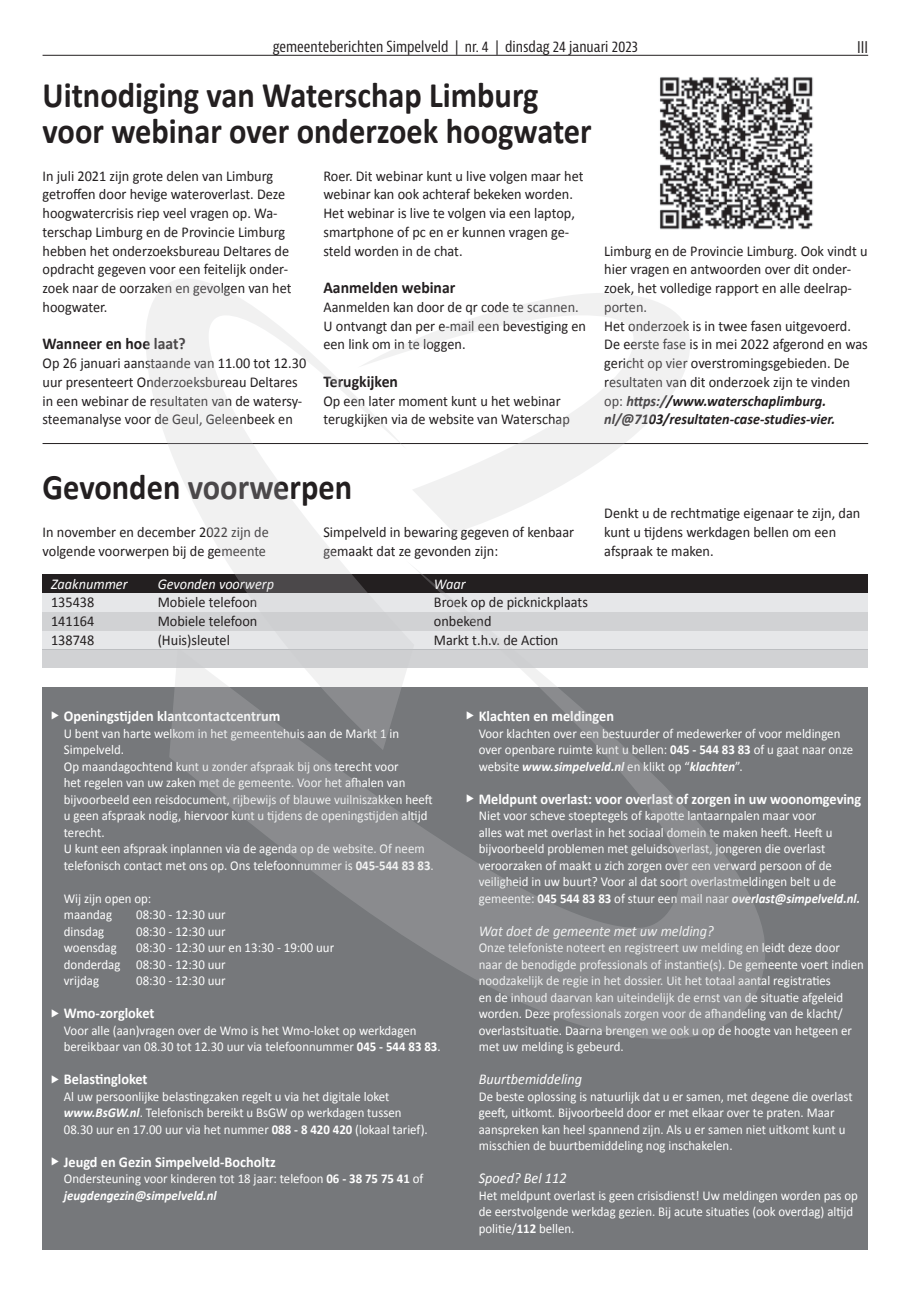
<style>
.page{position:relative;width:915px;height:1293px;background:#fff}
.page>*{position:absolute;margin:0;border:0;box-sizing:border-box;transform-origin:0 0}
.t1{font:700 36px/36px "Calibri";color:#231f20;scale:.9 1}
.t2{font:700 16.5px "Calibri";color:#231f20;scale:.95 1}
.t3{font:condensed 15.75px "Bernina Sans";color:#231f20}
.t4{font:15px/18.8px "Calibri";color:#231f20;scale:.95 1}
.t5{font:700 15px "Calibri";color:#fff;scale:.95 1}
.t6{font:condensed 15px "Bernina Sans";color:#231f20}
.t7{font:italic 15px "Calibri";color:#fff;scale:.95 1}
.t8{font:13.5px/16.5px "Calibri";color:#fff;scale:.95 1}
.s1{font-weight:700;font-style:italic}
.s2{font-family:"European Pi Three";font-weight:400;font-size:10.5px}
.s3{font-weight:700}
</style>
<div class="page">
<img style="left:659px;top:77px;width:154px;height:153px">
<div style="left:43px;top:687px;width:824px;height:562px;background:#76787b"></div>
<div style="left:43px;top:649px;width:824px;height:19px;background:#d1d2d4"></div>
<div style="left:43px;top:593px;width:824px;height:19px;background:#e6e7e9"></div>
<div style="left:43px;top:612px;width:824px;height:19px;background:#d1d2d4"></div>
<div style="left:43px;top:631px;width:824px;height:18px;background:#e6e7e9"></div>
<div style="left:43px;top:574px;width:824px;height:19px;background:#231f20"></div>
<hr style="left:43px;top:443px;width:824px;height:1px;background:#231f20">
<hr style="left:43px;top:55px;width:824px;height:1px;background:#231f20">
<svg style="left:169px;top:569px;width:596px;height:470px"></svg>
<svg style="left:145px;top:279px;width:269px;height:471px"></svg>
<svg style="left:357px;top:293px;width:333px;height:240px"></svg>
<p class="t6" style="left:290px;top:38px;width:332px">weekblad d’r Troebadoer | nr. 4 | dinsdag 24 januari 2023</p>
<p class="t3" style="left:856px;top:38px;width:13px">15</p>
<p class="t6" style="left:272px;top:38px;width:366px">gemeenteberichten Simpelveld | nr. 4 | dinsdag 24 januari 2023</p>
<p class="t3" style="left:856px;top:38px;width:12px">III</p>
<h1 class="t1" style="left:43px;top:77px;width:611px">Uitnodiging van Waterschap Limburg voor webinar over onderzoek hoogwater</h1>
<p class="t4" style="left:43px;top:166px;width:263px">In juli 2021 zijn grote delen van Limburg getroffen door hevige wateroverlast. Deze hoogwatercrisis riep veel vragen op. Wa&shy;terschap Limburg en de Provincie Limburg hebben het onderzoeksbureau Deltares de opdracht gegeven voor een feitelijk onder&shy;zoek naar de oorzaken en gevolgen van het hoogwater.</p>
<p class="t2" style="left:43px;top:333px;width:152px">Wanneer en hoe laat?</p>
<p class="t4" style="left:43px;top:354px;width:279px">Op 26 januari aanstaande van 11.00 tot 12.30 uur presenteert Onderzoeksbureau Deltares in een webinar de resultaten van de watersy&shy;steemanalyse voor de Geul, Geleenbeek en</p>
<p class="t4" style="left:323px;top:166px;width:275px">Roer. Dit webinar kunt u live volgen maar het webinar kan ook achteraf bekeken worden.<br>Het webinar is live te volgen via een laptop, smartphone of pc en er kunnen vragen ge&shy;steld worden in de chat.</p>
<p class="t2" style="left:323px;top:277px;width:140px">Aanmelden webinar</p>
<p class="t4" style="left:323px;top:297px;width:278px">Aanmelden kan door de qr code te scannen.<br>U ontvangt dan per e-mail een bevestiging en een link om in te loggen.</p>
<p class="t2" style="left:323px;top:371px;width:80px">Terugkijken</p>
<p class="t4" style="left:323px;top:391px;width:261px">Op een later moment kunt u het webinar terugkijken via de website van Waterschap</p>
<p class="t4" style="left:604px;top:241px;width:279px">Limburg en de Provincie Limburg. Ook vindt u hier vragen en antwoorden over dit onder&shy;zoek, het volledige rapport en alle deelrap&shy;porten.<br>Het onderzoek is in twee fasen uitgevoerd.<br>De eerste fase is in mei 2022 afgerond en was gericht op vier overstromingsgebieden. De resultaten van dit onderzoek zijn te vinden op: <span class="s1">https://www.waterschaplimburg. nl/@7103/resultaten-case-studies-vier.</span></p>
<h1 class="t1" style="left:43px;top:469px;width:345px">Gevonden voorwerpen</h1>
<p class="t4" style="left:43px;top:522px;width:240px">In november en december 2022 zijn de volgende voorwerpen bij de gemeente</p>
<p class="t4" style="left:323px;top:522px;width:265px">Simpelveld in bewaring gegeven of kenbaar gemaakt dat ze gevonden zijn:</p>
<p class="t7" style="left:51px;top:573px;width:82px">Zaaknummer</p>
<p class="t7" style="left:158px;top:573px;width:124px">Gevonden voorwerp</p>
<p class="t7" style="left:434px;top:573px;width:35px">Waar</p>
<p class="t4" style="left:51px;top:593px;width:47px">135438</p>
<p class="t4" style="left:158px;top:593px;width:106px">Mobiele telefoon</p>
<p class="t4" style="left:434px;top:593px;width:164px">Broek op de picknickplaats</p>
<p class="t4" style="left:51px;top:612px;width:47px">141164</p>
<p class="t4" style="left:158px;top:612px;width:106px">Mobiele telefoon</p>
<p class="t4" style="left:434px;top:612px;width:62px">onbekend</p>
<p class="t4" style="left:51px;top:630px;width:47px">138748</p>
<p class="t4" style="left:158px;top:630px;width:78px">(Huis)sleutel</p>
<p class="t4" style="left:434px;top:630px;width:132px">Markt t.h.v. de Action</p>
<p class="t4" style="left:604px;top:504px;width:271px">Denkt u de rechtmatige eigenaar te zijn, dan kunt u tijdens werkdagen bellen om een afspraak te maken.</p>
<p class="t5" style="left:51px;top:706px;width:243px"><span class="s2">E</span> Openingstijden klantcontactcentrum</p>
<p class="t8" style="left:64px;top:725px;width:391px">U bent van harte welkom in het gemeentehuis aan de Markt 1 in Simpelveld.<br>Op maandagochtend kunt u zonder afspraak bij ons terecht voor<br>het regelen van uw zaken met de gemeente. Voor het afhalen van bijvoorbeeld een reisdocument, rijbewijs of blauwe vuilniszakken heeft u geen afspraak nodig, hiervoor kunt u tijdens de openingstijden altijd terecht.<br>U kunt een afspraak inplannen via de agenda op de website. Of neem telefonisch contact met ons op. Ons telefoonnummer is <span class="s3">045-544 83 83</span>.</p>
<p class="t8" style="left:64px;top:890px;width:94px">Wij zijn open op: maandag</p>
<p class="t8" style="left:136px;top:906px;width:96px">08:30 - 12:30 uur</p>
<p class="t8" style="left:64px;top:923px;width:44px">dinsdag</p>
<p class="t8" style="left:136px;top:923px;width:96px">08:30 - 12:30 uur</p>
<p class="t8" style="left:64px;top:939px;width:57px">woensdag</p>
<p class="t8" style="left:64px;top:939px;width:286px;text-indent:72px">08:30 - 12:30 uur en 13:30 - 19:00 uur donderdag 08:30 - 12:30 uur<br>vrijdag</p>
<p class="t8" style="left:136px;top:972px;width:96px">08:30 - 12:30 uur</p>
<p class="t5" style="left:51px;top:1003px;width:110px"><span class="s2">E</span> Wmo-zorgloket</p>
<p class="t8" style="left:64px;top:1022px;width:398px">Voor alle (aan)vragen over de Wmo is het Wmo-loket op werkdagen bereikbaar van 08.30 tot 12.30 uur via telefoonnummer <span class="s3">045 - 544 83 83</span>.</p>
<p class="t5" style="left:51px;top:1069px;width:103px"><span class="s2">E</span> Belastingloket</p>
<p class="t8" style="left:64px;top:1088px;width:384px">Al uw persoonlijke belastingzaken regelt u via het digitale loket <span class="s1">www.BsGW.nl</span>. Telefonisch bereikt u BsGW op werkdagen tussen<br>08.30 uur en 17.00 uur via het nummer <span class="s3">088 - 8 420 420</span> (lokaal tarief).</p>
<p class="t5" style="left:51px;top:1152px;width:238px"><span class="s2">E</span> Jeugd en Gezin Simpelveld-Bocholtz</p>
<p class="t8" style="left:64px;top:1170px;width:380px">Ondersteuning voor kinderen tot 18 jaar: telefoon <span class="s3">06 - 38 75 75 41</span> of <span class="s1">jeugdengezin@simpelveld.nl</span></p>
<p class="t5" style="left:466px;top:706px;width:157px"><span class="s2">E</span> Klachten en meldingen</p>
<p class="t8" style="left:478px;top:725px;width:395px">Voor klachten over een bestuurder of medewerker of voor meldingen over openbare ruimte kunt u bellen: <span class="s3">045 - 544 83 83</span> of u gaat naar onze website <span class="s1">www.simpelveld.nl</span> en klikt op “<span class="s1">klachten</span>”.</p>
<p class="t5" style="left:466px;top:789px;width:417px"><span class="s2">E</span> Meldpunt overlast: voor overlast of zorgen in uw woonomgeving</p>
<p class="t8" style="left:478px;top:807px;width:403px">Niet voor scheve stoeptegels of kapotte lantaarnpalen maar voor<br>alles wat met overlast in het sociaal domein te maken heeft. Heeft u bijvoorbeeld problemen met geluidsoverlast, jongeren die overlast veroorzaken of maakt u zich zorgen over een verward persoon of de veiligheid in uw buurt? Voor al dat soort overlastmeldingen belt u de gemeente: <span class="s3">045 544 83 83</span> of stuur een mail naar <span class="s1">overlast@simpelveld.nl.</span></p>
<p class="t7" style="left:478px;top:920px;width:249px">Wat doet de gemeente met uw melding?</p>
<p class="t8" style="left:478px;top:939px;width:407px">Onze telefoniste noteert en registreert uw melding en leidt deze door naar de benodigde professionals of instantie(s). De gemeente voert indien noodzakelijk de regie in het dossier. Uit het totaal aantal registraties<br>en de inhoud daarvan kan uiteindelijk de ernst van de situatie afgeleid worden. Deze professionals zorgen voor de afhandeling van de klacht/ overlastsituatie. Daarna brengen we ook u op de hoogte van hetgeen er met uw melding is gebeurd.</p>
<p class="t7" style="left:478px;top:1069px;width:110px">Buurtbemiddeling</p>
<p class="t8" style="left:478px;top:1088px;width:395px">De beste oplossing is natuurlijk dat u er samen, met degene die overlast geeft, uitkomt. Bijvoorbeeld door er met elkaar over te praten. Maar aanspreken kan heel spannend zijn. Als u er samen niet uitkomt kunt u misschien de buurtbemiddeling nog inschakelen.</p>
<p class="t7" style="left:478px;top:1168px;width:94px">Spoed? Bel 112</p>
<p class="t8" style="left:478px;top:1187px;width:400px">Het meldpunt overlast is geen crisisdienst! Uw meldingen worden pas op de eerstvolgende werkdag gezien. Bij acute situaties (ook overdag) altijd politie/<span class="s3">112</span> bellen.</p>
</div>
